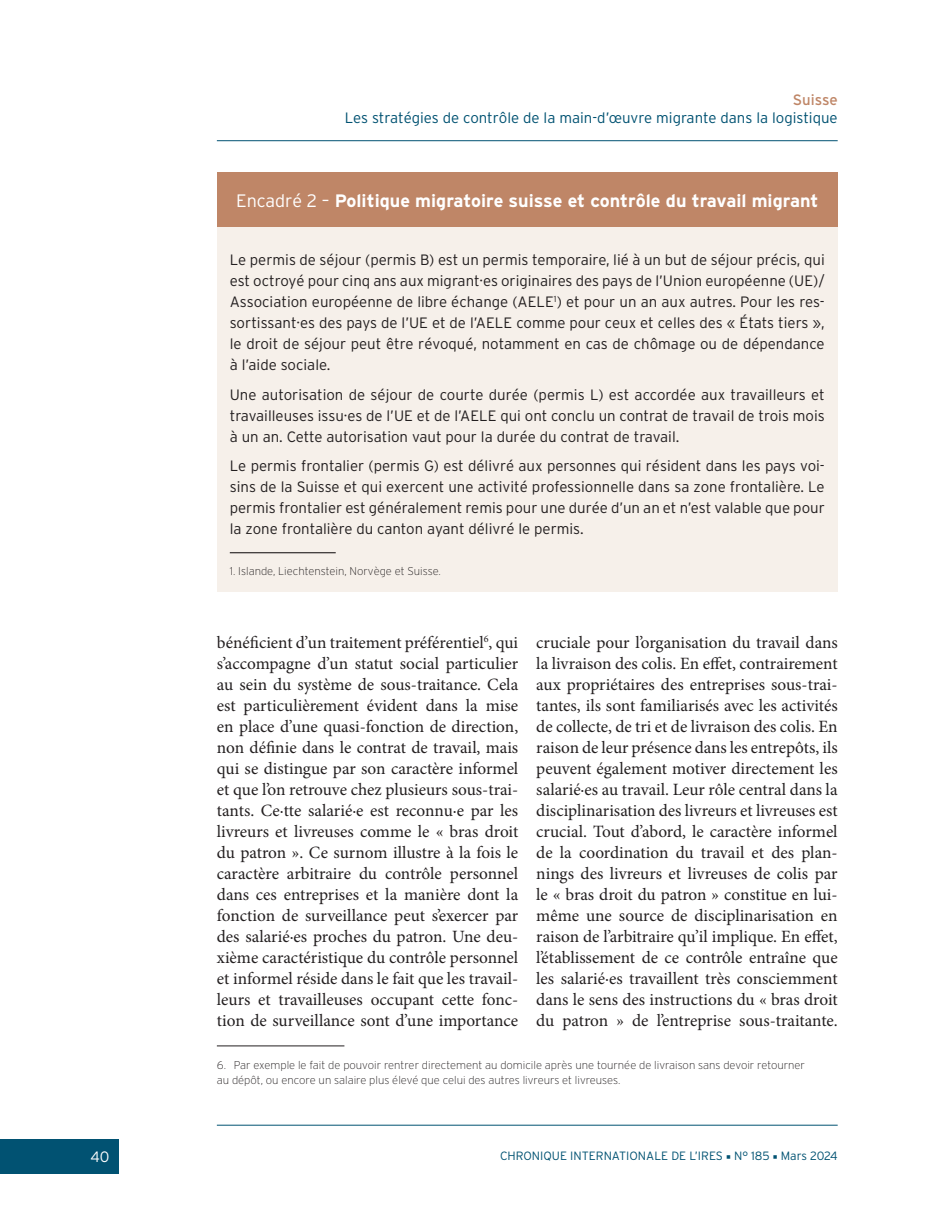
<style>
.page{position:relative;width:944px;height:1212px;background:#fff}
.page>*{position:absolute;margin:0;border:0;box-sizing:border-box;transform-origin:0 0}
.TITRE_ENCADRE{font:700 18px "Interstate";color:#fff}
.t1{font:17.25px/21px "Minion Pro";letter-spacing:-.005em;color:#231f20;text-align:justify}
.ENCADRE{font:300 15px/21px "Interstate";color:#231f20;text-align:justify}
.t2{font:300 15px "Interstate";color:#015272}
.t3{font:15px "Interstate";letter-spacing:-.01em;color:#bf8667}
.t4{font:300 15px "Interstate";color:#fff}
.t5{font:300 12px "Interstate";color:#015272}
.NOTES_DE_BAS{font:200 11.25px/15px "Interstate";color:#231f20}
.ENCADRE_SOURCES_1{font:200 11.25px "Interstate";color:#231f20}
.s1{font-weight:300}
.s2{font-family:"Minion Pro";font-weight:400}
</style>
<div class="page">
<div style="left:0;top:1140px;width:119px;height:34px;background:#015272"></div>
<hr style="left:217px;top:140px;width:621px;height:1px;background:#015272">
<hr style="left:217px;top:1125px;width:621px;height:1px;background:#015272">
<hr style="left:217px;top:1045px;width:127px;height:1px;background:#231f20">
<div style="left:217px;top:172px;width:620px;height:55px;background:#bf8667"></div>
<div style="left:217px;top:227px;width:620px;height:364px;background:#f6f0ea"></div>
<hr style="left:230px;top:552px;width:106px;height:1px;background:#231f20">
<p class="t3" style="left:793px;top:92px;width:46px">Suisse</p>
<p class="t2" style="left:345px;top:110px;width:494px">Les stratégies de contrôle de la main-d’œuvre migrante dans la logistique</p>
<p class="TITRE_ENCADRE" style="left:236px;top:191px;width:584px"><span class="s1">Encadré 2 –</span> Politique migratoire suisse et contrôle du travail migrant</p>
<p class="ENCADRE" style="left:230px;top:249px;width:596px">Le permis de séjour (permis B) est un permis temporaire, lié à un but de séjour précis, qui est octroyé pour cinq ans aux migrant·es originaires des pays de l’Union européenne (UE)/ Association européenne de libre échange (AELE<sup>1</sup>) et pour un an aux autres. Pour les res&shy;sortissant·es des pays de l’UE et de l’AELE comme pour ceux et celles des « États tiers », le droit de séjour peut être révoqué, notamment en cas de chômage ou de dépendance à l’aide sociale.</p>
<p class="ENCADRE" style="left:230px;top:384px;width:596px">Une autorisation de séjour de courte durée (permis L) est accordée aux travailleurs et travailleuses issu·es de l’UE et de l’AELE qui ont conclu un contrat de travail de trois mois à un an. Cette autorisation vaut pour la durée du contrat de travail.</p>
<p class="ENCADRE" style="left:230px;top:455px;width:596px">Le permis frontalier (permis G) est délivré aux personnes qui résident dans les pays voi&shy;sins de la Suisse et qui exercent une activité professionnelle dans sa zone frontalière. Le permis frontalier est généralement remis pour une durée d’un an et n’est valable que pour la zone frontalière du canton ayant délivré le permis.</p>
<p class="ENCADRE_SOURCES_1" style="left:230px;top:564px;width:213px">1. Islande, Liechtenstein, Norvège et Suisse.</p>
<p class="t1" style="left:217px;top:632px;width:303px">bénéficient d’un traitement préférentiel<sup>6</sup>, qui s’accompagne d’un statut social particulier au sein du système de sous-traitance. Cela est particulièrement évident dans la mise en place d’une quasi-fonction de direction, non définie dans le contrat de travail, mais qui se distingue par son caractère informel et que l’on retrouve chez plusieurs sous-trai&shy;tants. Ce·tte salarié·e est reconnu·e par les livreurs et livreuses comme le « bras droit du patron ». Ce surnom illustre à la fois le caractère arbitraire du contrôle personnel dans ces entreprises et la manière dont la fonction de surveillance peut s’exercer par des salarié·es proches du patron. Une deu&shy;xième caractéristique du contrôle personnel et informel réside dans le fait que les travail&shy;leurs et travailleuses occupant cette fonc&shy;tion de surveillance sont d’une importance</p>
<p class="NOTES_DE_BAS" style="left:217px;top:1058px;width:590px">6. Par exemple le fait de pouvoir rentrer directement au domicile après une tournée de livraison sans devoir retourner au dépôt, ou encore un salaire plus élevé que celui des autres livreurs et livreuses.</p>
<p class="t1" style="left:536px;top:632px;width:303px">cruciale pour l’organisation du travail dans la livraison des colis. En effet, contrairement aux propriétaires des entreprises sous-trai&shy;tantes, ils sont familiarisés avec les activités de collecte, de tri et de livraison des colis. En raison de leur présence dans les entrepôts, ils peuvent également motiver directement les salarié·es au travail. Leur rôle central dans la disciplinarisation des livreurs et livreuses est crucial. Tout d’abord, le caractère informel de la coordination du travail et des plan&shy;nings des livreurs et livreuses de colis par le « bras droit du patron » constitue en lui&shy;même une source de disciplinarisation en raison de l’arbitraire qu’il implique. En effet, l’établissement de ce contrôle entraîne que les salarié·es travaillent très consciemment dans le sens des instructions du « bras droit du patron » de l’entreprise sous-traitante.</p>
<p class="t4" style="left:90px;top:1148px;width:21px">40</p>
<p class="t5" style="left:500px;top:1149px;width:339px">CHRONIQUE INTERNATIONALE DE L’IRES <span class="s2">■</span> N° 185 <span class="s2">■</span> Mars 2024</p>
</div>
